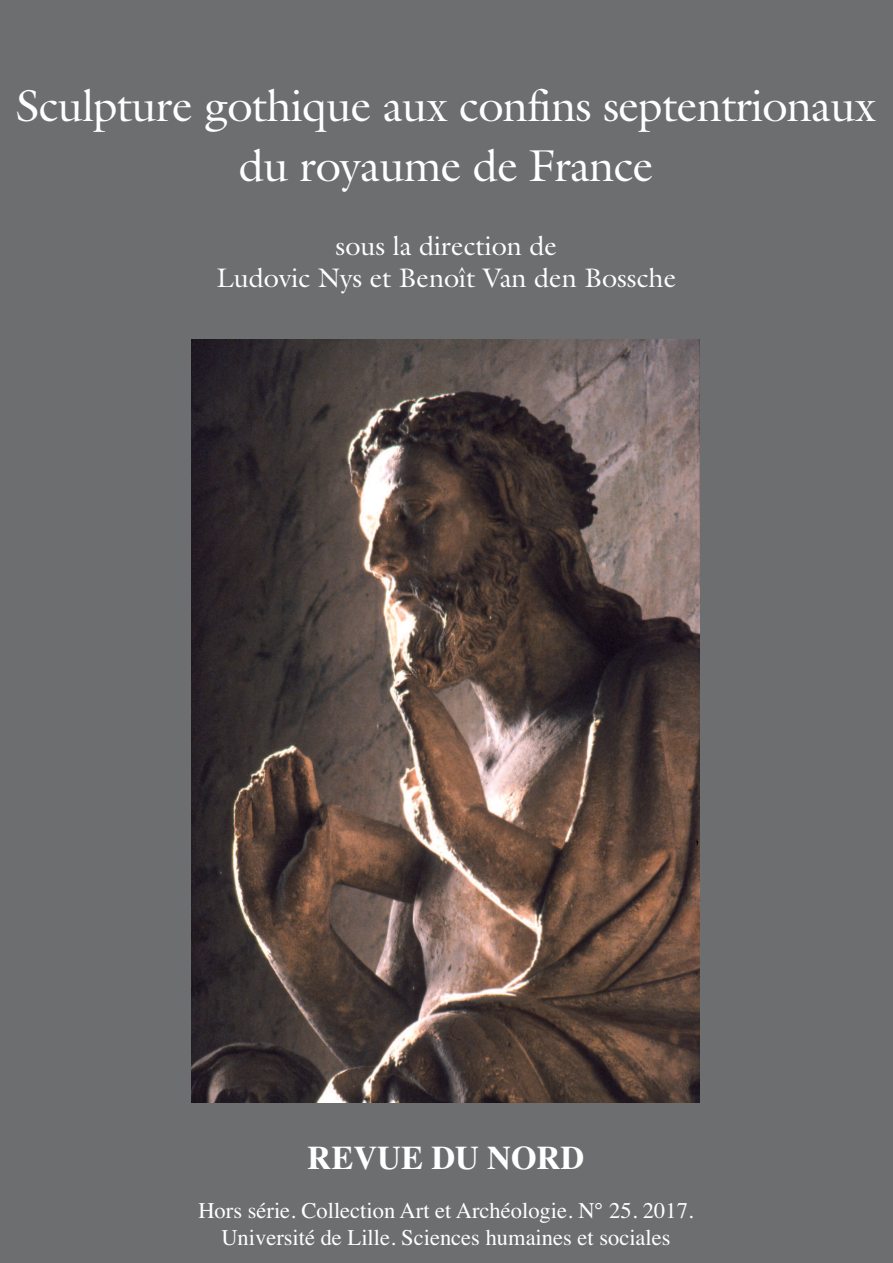
<style>
.page{position:relative;width:893px;height:1263px;background:#6c6e6f}
.page>*{position:absolute;margin:0;border:0;box-sizing:border-box;transform-origin:0 0}
.t1{font:45px/60px "Galliard";letter-spacing:-.015em;color:#fff;text-align:center}
.t2{font:700 33px "Times";color:#fff}
.t3{font:27px/32.4px "Galliard";color:#fff;text-align:center}
.t4{font:22.5px/27px "Times";color:#fff;text-align:center}
</style>
<div class="page">
<img style="left:192px;top:340px;width:507px;height:762px">
<h1 class="t1" style="left:16px;top:75px;width:862px">Sculpture gothique aux confins septentrionaux du royaume de France</h1>
<p class="t3" style="left:216px;top:229px;width:461px">sous la direction de<br>Ludovic Nys et Benoît Van den Bossche</p>
<h2 class="t2" style="left:308px;top:1138px;width:278px">REVUE DU NORD</h2>
<p class="t4" style="left:198px;top:1197px;width:497px">Hors série. Collection Art et Archéologie. N° 25. 2017.<br>Université de Lille. Sciences humaines et sociales</p>
</div>
